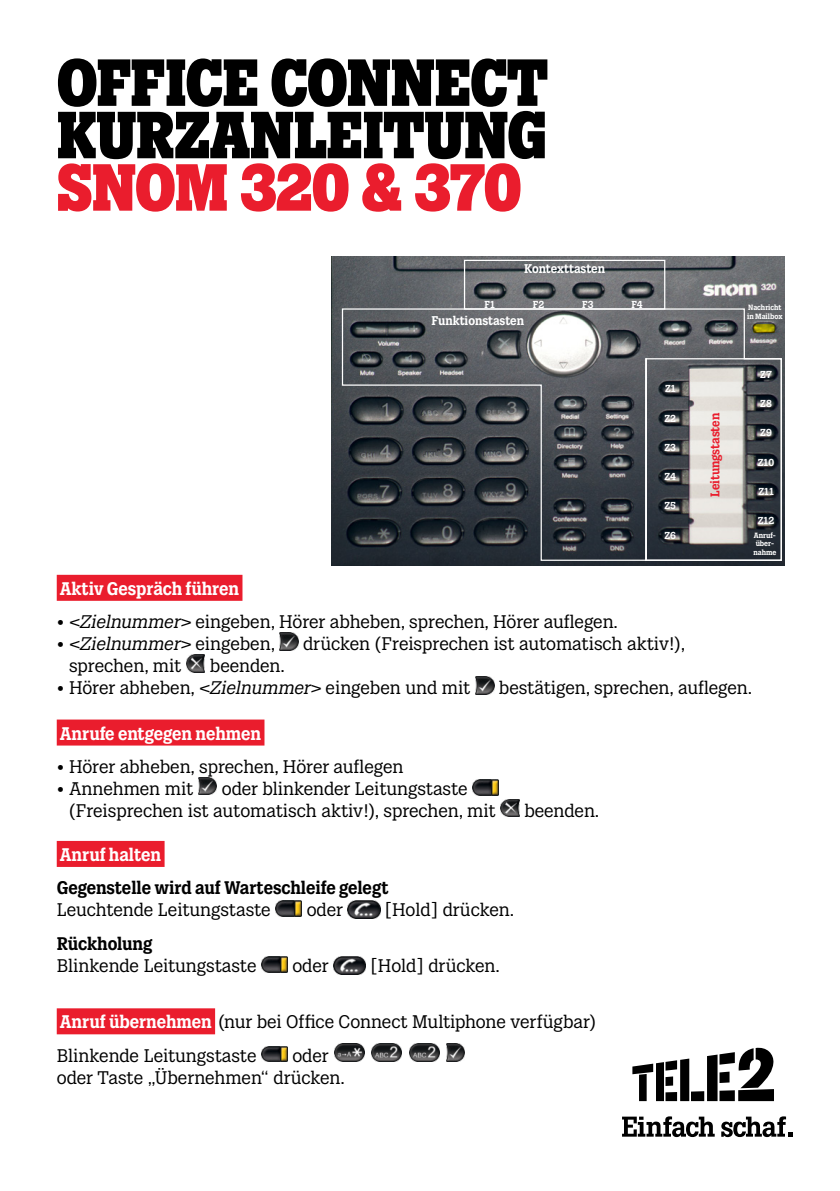
<style>
.page{position:relative;width:840px;height:1191px;background:#fff}
.page>*{position:absolute;margin:0;border:0;box-sizing:border-box;transform-origin:0 0}
.t1{font:800 65.4px/52.4px "Tele 2 Slab";letter-spacing:-.015em;color:#000}
.t2{font:800 65.4px "Tele 2 Slab";letter-spacing:-.015em;color:#ea1d2d}
.t3{font:18px/22px "Tele 2 Slab";color:#000}
.t4{font:700 18px "Tele 2 Slab";color:#fff}
.t5{font:700 18px "Tele 2 Slab";color:#000}
.t6{font:italic 18px "Tele 2 Slab";color:#000}
.t7{font:700 12.4px "Tele 2 Slab";letter-spacing:-.005em;color:#fff}
.t8{font:700 12.4px "Tele 2 Slab";letter-spacing:-.005em;color:#ea1d2d}
.t9{font:700 10px "Tele 2 Slab";color:#fff}
.t10{font:700 7.4px/8.8px "Tele 2 Slab";color:#fff}
.s1{font-style:italic}
.s2{font-style:normal}
.s3{font-weight:700;color:#fff}
</style>
<div class="page">
<div style="left:57px;top:575px;width:185px;height:26px;background:#ea1d2d"></div>
<div style="left:57px;top:719px;width:207px;height:26px;background:#ea1d2d"></div>
<div style="left:57px;top:841px;width:107px;height:26px;background:#ea1d2d"></div>
<div style="left:57px;top:1008px;width:158px;height:26px;background:#ea1d2d"></div>
<img style="left:279px;top:632px;width:19px;height:18px">
<img style="left:186px;top:654px;width:19px;height:18px">
<img style="left:475px;top:676px;width:18px;height:18px">
<img style="left:198px;top:777px;width:19px;height:18px">
<img style="left:472px;top:779px;width:26px;height:16px">
<img style="left:500px;top:799px;width:19px;height:18px">
<img style="left:275px;top:901px;width:27px;height:15px">
<img style="left:347px;top:900px;width:33px;height:18px">
<img style="left:261px;top:957px;width:26px;height:15px">
<img style="left:333px;top:956px;width:32px;height:18px">
<img style="left:261px;top:1046px;width:26px;height:15px">
<img style="left:334px;top:1043px;width:30px;height:18px">
<img style="left:371px;top:1043px;width:30px;height:18px">
<img style="left:409px;top:1043px;width:30px;height:18px">
<img style="left:446px;top:1043px;width:18px;height:18px">
<img style="left:331px;top:257px;width:453px;height:308px">
<div style="left:463px;top:260px;width:202px;height:49px;border:1px solid #fff"></div>
<svg style="left:341px;top:308px;width:441px;height:253px;background:#575b5f"></svg>
<svg style="left:752px;top:324px;width:22px;height:9px"></svg>
<svg style="left:632px;top:1047px;width:141px;height:54px"></svg>
<svg style="left:622px;top:1116px;width:92px;height:21px"></svg>
<svg style="left:721px;top:1116px;width:70px;height:21px"></svg>
<h1 class="t1" style="left:57px;top:58px;width:493px">OFFICE CONNECT<br>KURZANLEITUNG</h1>
<h1 class="t2" style="left:57px;top:154px;width:466px">SNOM 320 &amp; 370</h1>
<p class="t9" style="left:484px;top:298px;width:12px">F1</p>
<p class="t7" style="left:524px;top:261px;width:82px">Kontexttasten</p>
<p class="t9" style="left:532px;top:298px;width:13px">F2</p>
<p class="t9" style="left:582px;top:298px;width:13px">F3</p>
<p class="t9" style="left:631px;top:298px;width:13px">F4</p>
<p class="t7" style="left:431px;top:313px;width:94px">Funktionstasten</p>
<p class="t9" style="left:664px;top:383px;width:12px">Z1</p>
<p class="t9" style="left:664px;top:412px;width:13px">Z2</p>
<p class="t9" style="left:664px;top:441px;width:13px">Z3</p>
<p class="t9" style="left:664px;top:470px;width:13px">Z4</p>
<p class="t9" style="left:664px;top:499px;width:13px">Z5</p>
<p class="t9" style="left:664px;top:529px;width:13px">Z6</p>
<p class="t8" style="left:707px;top:497px;width:85px;rotate:-90deg">Leitungstasten</p>
<p class="t10" style="left:746px;top:303px;width:37px">Nachricht in Mailbox</p>
<p class="t9" style="left:759px;top:368px;width:13px">Z7</p>
<p class="t9" style="left:759px;top:397px;width:13px">Z8</p>
<p class="t9" style="left:759px;top:427px;width:13px">Z9</p>
<p class="t9" style="left:757px;top:456px;width:18px">Z10</p>
<p class="t9" style="left:758px;top:486px;width:17px">Z11</p>
<p class="t9" style="left:757px;top:515px;width:18px">Z12</p>
<p class="t10" style="left:753px;top:531px;width:24px;text-align:center">Anruf&shy;über&shy;nahme</p>
<p class="t4" style="left:60px;top:578px;width:181px">Aktiv Gespräch führen</p>
<p class="t3" style="left:57px;top:611px;width:562px"><span class="s1">• &lt;Zielnummer&gt;</span> eingeben, Hörer abheben, sprechen, Hörer auflegen.</p>
<p class="t6" style="left:57px;top:633px;width:220px">• &lt;Zielnummer&gt; <span class="s2">eingeben,</span></p>
<p class="t3" style="left:303px;top:633px;width:383px">drücken (Freisprechen ist automatisch aktiv!),</p>
<p class="t3" style="left:69px;top:655px;width:114px">sprechen, mit</p>
<p class="t3" style="left:210px;top:655px;width:76px">beenden.</p>
<p class="t3" style="left:57px;top:677px;width:415px"><span class="s1">•</span> Hörer abheben, <span class="s1">&lt;Zielnummer&gt;</span> eingeben und mit</p>
<p class="t3" style="left:498px;top:677px;width:255px">bestätigen, sprechen, auflegen.</p>
<p class="t4" style="left:60px;top:722px;width:203px">Anrufe entgegen nehmen</p>
<p class="t3" style="left:57px;top:755px;width:348px"><span class="s1">•</span> Hörer abheben, sprechen, Hörer auflegen</p>
<p class="t3" style="left:57px;top:777px;width:138px"><span class="s1">•</span> Annehmen mit</p>
<p class="t3" style="left:69px;top:777px;width:428px;text-indent:153px">oder blinkender Leitungstaste (Freisprechen ist automatisch aktiv!), sprechen, mit</p>
<p class="t3" style="left:524px;top:799px;width:76px">beenden.</p>
<p class="t4" style="left:60px;top:844px;width:103px">Anruf halten</p>
<p class="t5" style="left:57px;top:877px;width:333px">Gegenstelle wird auf Warteschleife gelegt</p>
<p class="t3" style="left:57px;top:899px;width:215px">Leuchtende Leitungstaste</p>
<p class="t3" style="left:306px;top:899px;width:38px">oder</p>
<p class="t3" style="left:384px;top:899px;width:131px">[Hold] drücken.</p>
<p class="t5" style="left:57px;top:933px;width:97px">Rückholung</p>
<p class="t3" style="left:57px;top:955px;width:201px">Blinkende Leitungstaste</p>
<p class="t3" style="left:292px;top:955px;width:38px">oder</p>
<p class="t3" style="left:370px;top:955px;width:131px">[Hold] drücken.</p>
<p class="t3" style="left:57px;top:1005px;width:540px;line-height:33.4px"><span class="s3">Anruf übernehmen</span> (nur bei Office Connect Multiphone verfügbar)<br>Blinkende Leitungstaste</p>
<p class="t3" style="left:57px;top:1044px;width:289px;text-indent:235px">oder oder Taste „Übernehmen“ drücken.</p>
</div>
